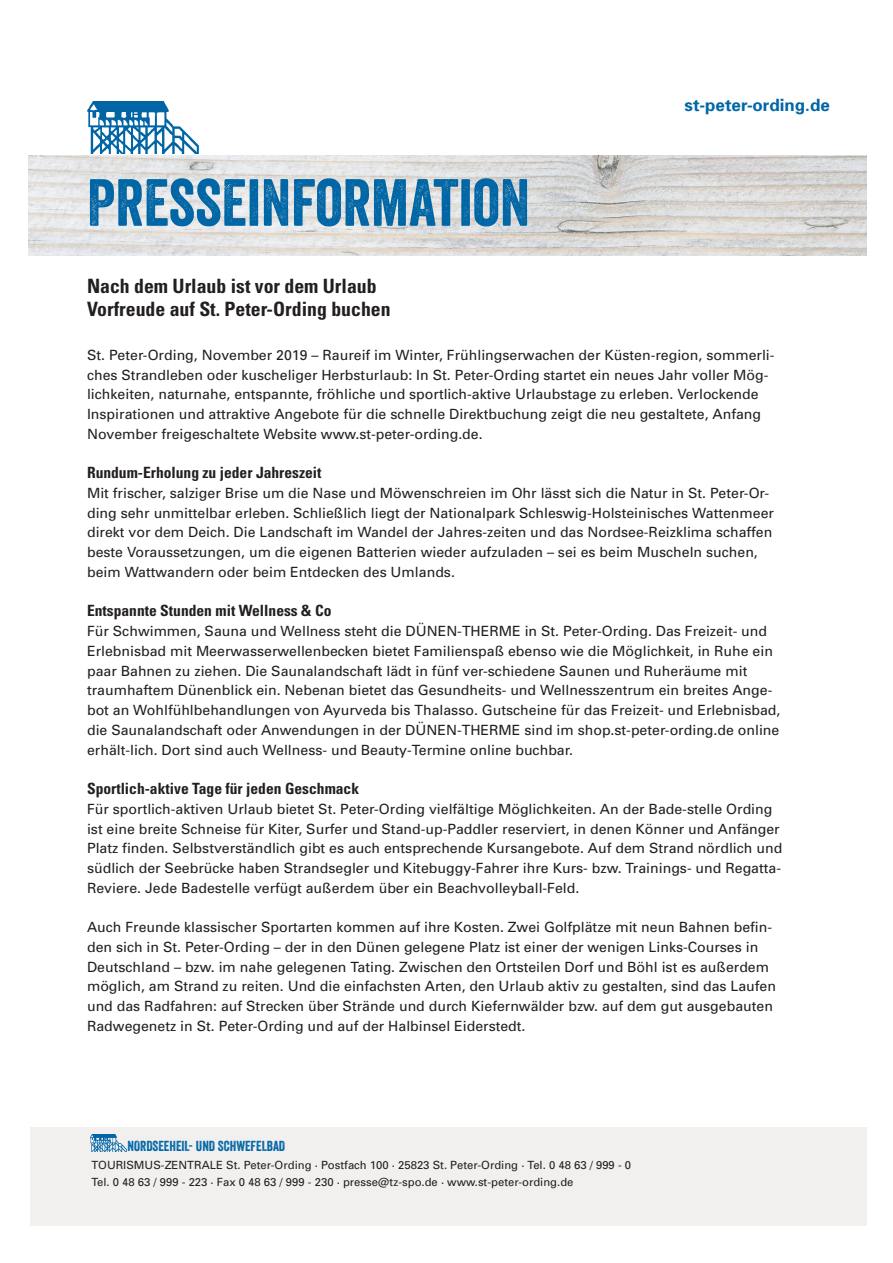
<style>
.page{position:relative;width:893px;height:1263px;background:#fff}
.page>*{position:absolute;margin:0;border:0;box-sizing:border-box;transform-origin:0 0}
.t1{font:64.5px "Veneer";color:#0166a5}
.t2{font:700 condensed 19.8px/23.7px "Univers";color:#231f20}
.t3{font:700 16.95px "Univers";color:#0166a5}
.t4{font:700 condensed 15.45px "Univers";color:#231f20}
.t5{font:14.1px/19.8px "Univers";color:#231f20}
.t6{font:14.1px "Veneer";color:#0166a5}
.t7{font:11.25px/17px "Univers";color:#231f20}
</style>
<div class="page">
<img style="left:29px;top:155px;width:837px;height:100px">
<img style="left:87px;top:101px;width:112px;height:53px">
<div style="left:30px;top:1127px;width:836px;height:99px;background:#f1f0ef"></div>
<img style="left:90px;top:1135px;width:37px;height:17px">
<h1 class="t1" style="left:87px;top:179px;width:444px">PRESSEINFORMATION</h1>
<p class="t3" style="left:684px;top:99px;width:147px">st-peter-ording.de</p>
<h2 class="t2" style="left:87px;top:276px;width:305px">Nach dem Urlaub ist vor dem Urlaub<br>Vorfreude auf St. Peter-Ording buchen</h2>
<p class="t5" style="left:87px;top:346px;width:689px">St. Peter-Ording, November 2019 – Raureif im Winter, Frühlingserwachen der Küsten-region, sommerli&shy;ches Strandleben oder kuscheliger Herbsturlaub: In St. Peter-Ording startet ein neues Jahr voller Mög&shy;lichkeiten, naturnahe, entspannte, fröhliche und sportlich-aktive Urlaubstage zu erleben. Verlockende Inspirationen und attraktive Angebote für die schnelle Direktbuchung zeigt die neu gestaltete, Anfang November freigeschaltete Website www.st-peter-ording.de.</p>
<p class="t4" style="left:87px;top:467px;width:236px">Rundum-Erholung zu jeder Jahreszeit</p>
<p class="t5" style="left:87px;top:484px;width:688px">Mit frischer, salziger Brise um die Nase und Möwenschreien im Ohr lässt sich die Natur in St. Peter-Or&shy;ding sehr unmittelbar erleben. Schließlich liegt der Nationalpark Schleswig-Holsteinisches Wattenmeer direkt vor dem Deich. Die Landschaft im Wandel der Jahres-zeiten und das Nordsee-Reizklima schaffen beste Voraussetzungen, um die eigenen Batterien wieder aufzuladen – sei es beim Muscheln suchen, beim Wattwandern oder beim Entdecken des Umlands.</p>
<p class="t4" style="left:87px;top:605px;width:246px">Entspannte Stunden mit Wellness &amp; Co</p>
<p class="t5" style="left:87px;top:623px;width:695px">Für Schwimmen, Sauna und Wellness steht die DÜNEN-THERME in St. Peter-Ording. Das Freizeit- und Erlebnisbad mit Meerwasserwellenbecken bietet Familienspaß ebenso wie die Möglichkeit, in Ruhe ein paar Bahnen zu ziehen. Die Saunalandschaft lädt in fünf ver-schiedene Saunen und Ruheräume mit traumhaftem Dünenblick ein. Nebenan bietet das Gesundheits- und Wellnesszentrum ein breites Ange&shy;bot an Wohlfühlbehandlungen von Ayurveda bis Thalasso. Gutscheine für das Freizeit- und Erlebnisbad, die Saunalandschaft oder Anwendungen in der DÜNEN-THERME sind im shop.st-peter-ording.de online erhält-lich. Dort sind auch Wellness- und Beauty-Termine online buchbar.</p>
<p class="t4" style="left:87px;top:783px;width:273px">Sportlich-aktive Tage für jeden Geschmack</p>
<p class="t5" style="left:87px;top:800px;width:696px">Für sportlich-aktiven Urlaub bietet St. Peter-Ording vielfältige Möglichkeiten. An der Bade-stelle Ording ist eine breite Schneise für Kiter, Surfer und Stand-up-Paddler reserviert, in denen Könner und Anfänger Platz finden. Selbstverständlich gibt es auch entsprechende Kursangebote. Auf dem Strand nördlich und südlich der Seebrücke haben Strandsegler und Kitebuggy-Fahrer ihre Kurs- bzw. Trainings- und Regatta-Reviere. Jede Badestelle verfügt außerdem über ein Beachvolleyball-Feld.</p>
<p class="t5" style="left:87px;top:919px;width:690px">Auch Freunde klassischer Sportarten kommen auf ihre Kosten. Zwei Golfplätze mit neun Bahnen befin&shy;den sich in St. Peter-Ording – der in den Dünen gelegene Platz ist einer der wenigen Links-Courses in Deutschland – bzw. im nahe gelegenen Tating. Zwischen den Ortsteilen Dorf und Böhl ist es außerdem möglich, am Strand zu reiten. Und die einfachsten Arten, den Urlaub aktiv zu gestalten, sind das Laufen und das Radfahren: auf Strecken über Strände und durch Kiefernwälder bzw. auf dem gut ausgebauten Radwegenetz in St. Peter-Ording und auf der Halbinsel Eiderstedt.</p>
<p class="t6" style="left:128px;top:1141px;width:159px">NORDSEEHEIL- UND SCHWEFELBAD</p>
<p class="t7" style="left:91px;top:1158px;width:541px">TOURISMUS-ZENTRALE St. Peter-Ording · Postfach 100 · 25823 St. Peter-Ording · Tel. 0 48 63 / 999 - 0<br>Tel. 0 48 63 / 999 - 223 · Fax 0 48 63 / 999 - 230 · presse@tz-spo.de · www.st-peter-ording.de</p>
</div>
